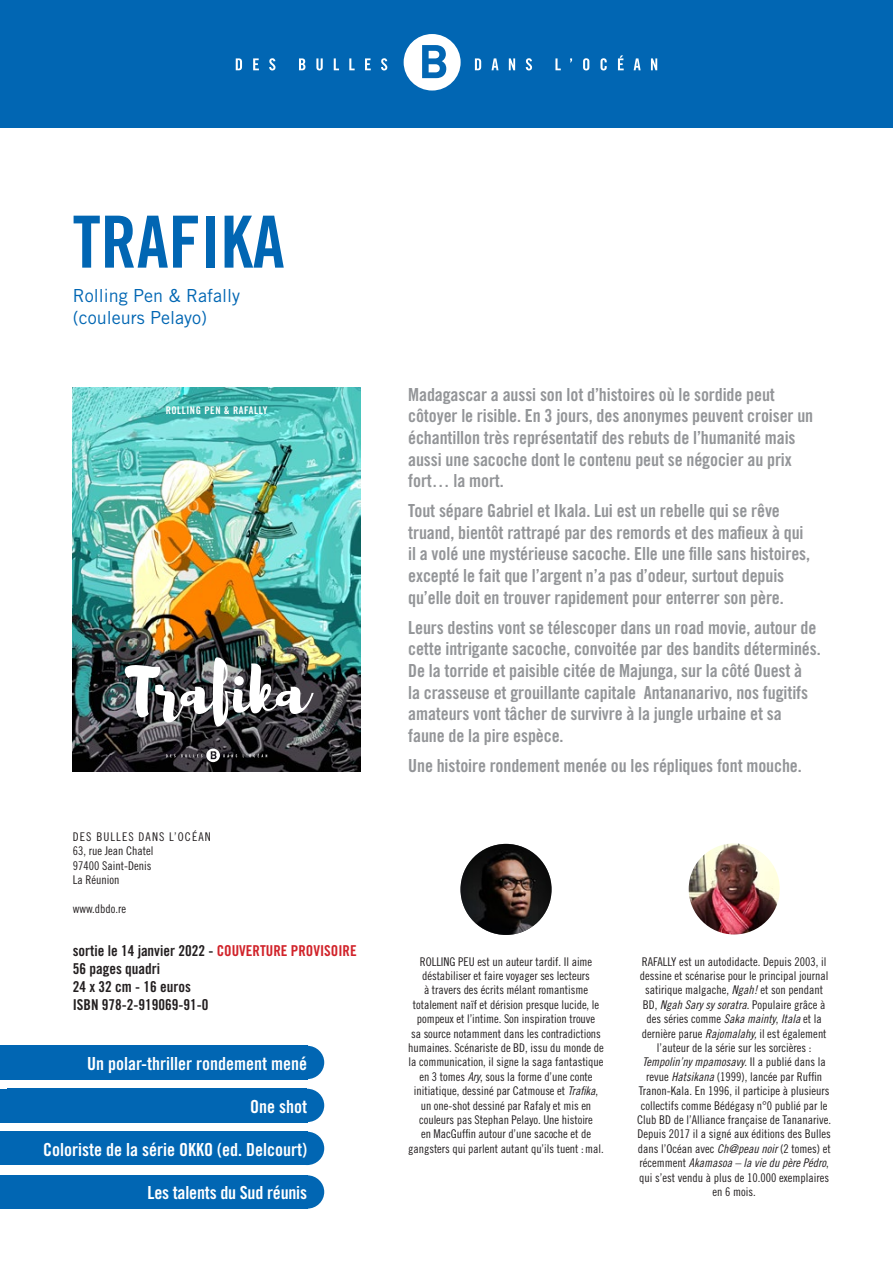
<style>
.page{position:relative;width:893px;height:1263px;background:#fff}
.page>*{position:absolute;margin:0;border:0;box-sizing:border-box;transform-origin:0 0}
.t1{font:72px "Trade Gothic Bold Cond Twenty";color:#0166b3}
.t2{font:63px "Brusher";color:#fff}
.t3{font:18px/21.6px "Trade Gothic Bold Cond Twenty";letter-spacing:-.005em;color:#939598}
.t4{font:18px "Trade Gothic Bold Cond Twenty";color:#fff}
.t5{font:18px/21.6px "Trade Gothic";color:#0166b3}
.t6{font:15px "Trade Gothic Bold Cond Twenty";color:#231f20}
.t7{font:12px/14.4px "Trade Gothic Cond Eighteen";letter-spacing:-.005em;color:#231f20;text-align:center}
.t8{font:12px "Trade Gothic Cond Eighteen";letter-spacing:.09em;color:#231f20}
.t9{font:10.5px "Trade Gothic Bold Cond Twenty";letter-spacing:.05em;color:#fff}
.s1{color:#d1232a}
.s2{font-family:"Trade Gothic Cond Eighteen Obl"}
</style>
<div class="page">
<div style="left:0;top:0;width:893px;height:128px;background:#0166b3"></div>
<svg style="left:404px;top:34px;width:57px;height:57px"></svg>
<svg style="left:236px;top:58px;width:6px;height:12px"></svg>
<svg style="left:253px;top:58px;width:6px;height:12px"></svg>
<svg style="left:269px;top:58px;width:6px;height:12px"></svg>
<svg style="left:299px;top:58px;width:6px;height:12px"></svg>
<svg style="left:316px;top:58px;width:7px;height:12px"></svg>
<svg style="left:334px;top:58px;width:5px;height:12px"></svg>
<svg style="left:349px;top:58px;width:6px;height:12px"></svg>
<svg style="left:365px;top:58px;width:6px;height:12px"></svg>
<svg style="left:381px;top:58px;width:6px;height:12px"></svg>
<svg style="left:475px;top:58px;width:6px;height:12px"></svg>
<svg style="left:491px;top:58px;width:7px;height:12px"></svg>
<svg style="left:509px;top:58px;width:6px;height:12px"></svg>
<svg style="left:526px;top:58px;width:6px;height:12px"></svg>
<svg style="left:555px;top:58px;width:6px;height:12px"></svg>
<svg style="left:583px;top:58px;width:6px;height:12px"></svg>
<svg style="left:600px;top:58px;width:7px;height:12px"></svg>
<svg style="left:618px;top:55px;width:6px;height:15px"></svg>
<svg style="left:634px;top:58px;width:7px;height:12px"></svg>
<svg style="left:651px;top:58px;width:6px;height:12px"></svg>
<img style="left:73px;top:387px;width:287px;height:384px">
<img style="left:689px;top:843px;width:91px;height:91px;border-radius:46px">
<img style="left:460px;top:844px;width:92px;height:91px;border-radius:46px">
<div style="left:0;top:1132px;width:307px;height:33px;background:#0166b3"></div>
<div style="left:0;top:1175px;width:307px;height:34px;background:#0166b3"></div>
<div style="left:290px;top:1132px;width:34px;height:33px;background:#0166b3;border-radius:50%"></div>
<div style="left:290px;top:1175px;width:34px;height:34px;background:#0166b3;border-radius:50%"></div>
<div style="left:290px;top:1089px;width:34px;height:33px;background:#0166b3;border-radius:50%"></div>
<div style="left:290px;top:1046px;width:34px;height:33px;background:#0166b3;border-radius:50%"></div>
<div style="left:0;top:1089px;width:307px;height:33px;background:#0166b3"></div>
<div style="left:0;top:1045px;width:307px;height:35px;background:#0166b3"></div>
<svg style="left:166px;top:748px;width:71px;height:14px"></svg>
<svg style="left:243px;top:754px;width:24px;height:3px"></svg>
<p class="t1" style="left:73px;top:198px;width:213px">TRAFIKA</p>
<p class="t5" style="left:73px;top:285px;width:169px">Rolling Pen &amp; Rafally (couleurs Pelayo)</p>
<p class="t9" style="left:166px;top:404px;width:103px">ROLLING PEN &amp; RAFALLY</p>
<p class="t2" style="left:125px;top:657px;width:185px">Trafika</p>
<p class="t8" style="left:73px;top:829px;width:140px">DES BULLES DANS L’OCÉAN</p>
<p class="t7" style="left:73px;top:843px;width:82px">63, rue Jean Chatel</p>
<p class="t7" style="left:73px;top:858px;width:80px">97400 Saint-Denis</p>
<p class="t7" style="left:73px;top:872px;width:48px">La Réunion</p>
<p class="t7" style="left:73px;top:901px;width:55px">www.dbdo.re</p>
<p class="t6" style="left:73px;top:941px;width:286px">sortie le 14 janvier 2022 - <span class="s1">COUVERTURE PROVISOIRE</span></p>
<p class="t6" style="left:73px;top:959px;width:89px">56 pages quadri</p>
<p class="t6" style="left:73px;top:977px;width:120px">24 x 32 cm - 16 euros</p>
<p class="t6" style="left:73px;top:995px;width:137px">ISBN 978-2-919069-91-0</p>
<p class="t4" style="left:87px;top:1052px;width:221px">Un polar-thriller rondement mené</p>
<p class="t4" style="left:250px;top:1095px;width:58px">One shot</p>
<p class="t4" style="left:43px;top:1138px;width:265px">Coloriste de la série OKKO (ed. Delcourt)</p>
<p class="t4" style="left:148px;top:1181px;width:161px">Les talents du Sud réunis</p>
<p class="t3" style="left:408px;top:383px;width:407px">Madagascar a aussi son lot d’histoires où le sordide peut côtoyer le risible. En 3 jours, des anonymes peuvent croiser un échantillon très représentatif des rebuts de l’humanité mais aussi une sacoche dont le contenu peut se négocier au prix fort… la mort.</p>
<p class="t3" style="left:408px;top:500px;width:403px">Tout sépare Gabriel et Ikala. Lui est un rebelle qui se rêve truand, bientôt rattrapé par des remords et des mafieux à qui il a volé une mystérieuse sacoche. Elle une fille sans histoires, excepté le fait que l’argent n’a pas d’odeur, surtout depuis qu’elle doit en trouver rapidement pour enterrer son père.</p>
<p class="t3" style="left:408px;top:616px;width:414px">Leurs destins vont se télescoper dans un road movie, autour de cette intrigante sacoche, convoitée par des bandits déterminés.<br>De la torride et paisible citée de Majunga, sur la côté Ouest à<br>la crasseuse et grouillante capitale Antananarivo, nos fugitifs amateurs vont tâcher de survivre à la jungle urbaine et sa faune de la pire espèce.</p>
<p class="t3" style="left:408px;top:754px;width:395px">Une histoire rondement menée ou les répliques font mouche.</p>
<p class="t7" style="left:408px;top:954px;width:197px">ROLLING PEU est un auteur tardif. Il aime déstabiliser et faire voyager ses lecteurs<br>à travers des écrits mélant romantisme totalement naïf et dérision presque lucide, le pompeux et l’intime. Son inspiration trouve<br>sa source notamment dans les contradictions humaines. Scénariste de BD, issu du monde de la communication, il signe la saga fantastique en 3 tomes <span class="s2">Ary</span>, sous la forme d’une conte initiatique, dessiné par Catmouse et <span class="s2">Trafika</span>, un one-shot dessiné par Rafaly et mis en couleurs pas Stephan Pelayo. Une histoire<br>en MacGuffin autour d’une sacoche et de gangsters qui parlent autant qu’ils tuent :mal.</p>
<p class="t7" style="left:637px;top:954px;width:195px">RAFALLY est un autodidacte. Depuis 2003, il dessine et scénarise pour le principal journal satirique malgache, <span class="s2">Ngah!</span> et son pendant BD, <span class="s2">Ngah Sary sy soratra</span>. Populaire grâce à des séries comme <span class="s2">Saka mainty</span>, <span class="s2">Itala</span> et la dernière parue <span class="s2">Rajomalahy,</span> il est également l’auteur de la série sur les sorcières :<br><span class="s2">Tempolin’ny mpamosavy</span>. Il a publié dans la revue <span class="s2">Hatsikana</span> (1999), lancée par Ruffin Tranon-Kala. En 1996, il participe à plusieurs collectifs comme Bédégasy n°0 publié par le Club BD de l’Alliance française de Tananarive.<br>Depuis 2017 il a signé aux éditions des Bulles dans l’Océan avec <span class="s2">Ch@peau noir</span> (2 tomes) et récemment <span class="s2">Akamasoa – la vie du père Pédro</span>, qui s’est vendu à plus de 10.000 exemplaires en 6 mois.</p>
</div>
